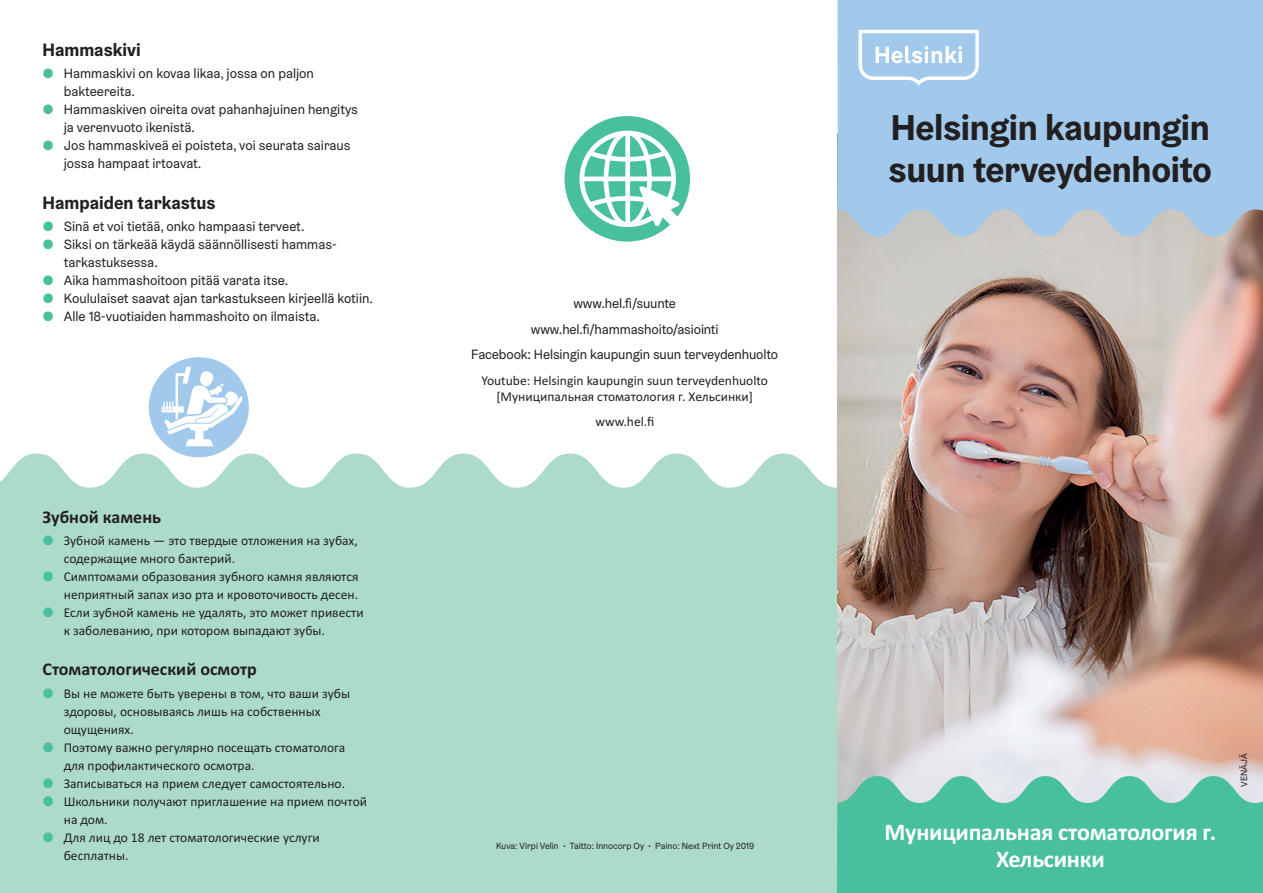
<style>
.page{position:relative;width:1263px;height:893px;background:#fff}
.page>*{position:absolute;margin:0;border:0;box-sizing:border-box;transform-origin:0 0}
.t1{font:700 36px/42px "Helsinki Grotesk";letter-spacing:-.01em;color:#231f20}
.t2{font:700 24px/27px "Calibri";letter-spacing:-.01em;color:#fff;text-align:center}
.t3{font:700 18px "Calibri";color:#231f20}
.t4{font:700 18px "Helsinki Grotesk";color:#231f20}
.t5{font:13.5px/18px "Calibri";color:#231f20}
.t6{font:13.5px/18px "Helsinki Grotesk";color:#231f20}
.t7{font:9px "Helsinki Grotesk";color:#231f20}
.s1{color:#48bf9d}
.s2{font-family:"Helsinki Grotesk";color:#48bf9d}
</style>
<div class="page">
<div style="left:0;top:453px;width:838px;height:440px;background:#acdbca"></div>
<div style="left:149px;top:357px;width:100px;height:100px;background:#a0c9eb;border-radius:50%"></div>
<svg style="left:161px;top:367px;width:82px;height:79px"></svg>
<img style="left:838px;top:236px;width:425px;height:540px">
<div style="left:837px;top:0;width:426px;height:236px;background:#a0c9eb"></div>
<svg style="left:836px;top:776px;width:427px;height:117px;background:#5ac3a5"></svg>
<svg style="left:858px;top:30px;width:121px;height:56px"></svg>
<div style="left:564px;top:116px;width:126px;height:126px;background:#48bf9d;border-radius:50%"></div>
<svg style="left:579px;top:131px;width:104px;height:99px"></svg>
<h3 class="t4" style="left:43px;top:38px;width:100px">Hammaskivi</h3>
<p class="t6" style="left:64px;top:64px;width:252px;text-indent:-21px"><span class="s1">●</span> Hammaskivi on kovaa likaa, jossa on paljon bakteereita.</p>
<p class="t6" style="left:64px;top:100px;width:296px;text-indent:-21px"><span class="s1">●</span> Hammaskiven oireita ovat pahanhajuinen hengitys ja verenvuoto ikenistä.</p>
<p class="t6" style="left:64px;top:136px;width:288px;text-indent:-21px"><span class="s1">●</span> Jos hammaskiveä ei poisteta, voi seurata sairaus jossa hampaat irtoavat.</p>
<h3 class="t4" style="left:43px;top:191px;width:174px">Hampaiden tarkastus</h3>
<p class="t6" style="left:43px;top:217px;width:263px"><span class="s1">●</span> Sinä et voi tietää, onko hampaasi terveet.</p>
<p class="t6" style="left:64px;top:235px;width:274px;text-indent:-21px"><span class="s1">●</span> Siksi on tärkeää käydä säännöllisesti hammas&shy;tarkastuksessa.</p>
<p class="t6" style="left:43px;top:271px;width:247px"><span class="s1">●</span> Aika hammashoitoon pitää varata itse.</p>
<p class="t6" style="left:43px;top:289px;width:332px"><span class="s1">●</span> Koululaiset saavat ajan tarkastukseen kirjeellä kotiin.</p>
<p class="t6" style="left:43px;top:307px;width:279px"><span class="s1">●</span> Alle 18-vuotiaiden hammashoito on ilmaista.</p>
<h3 class="t3" style="left:43px;top:504px;width:120px">Зубной камень</h3>
<p class="t5" style="left:64px;top:531px;width:296px;text-indent:-21px"><span class="s2">●</span> Зубной камень — это твердые отложения на зубах, содержащие много бактерий.</p>
<p class="t5" style="left:43px;top:567px;width:317px;text-align:right"><span class="s2">●</span> Симптомами образования зубного камня являются неприятный запах изо рта и кровоточивость десен.</p>
<p class="t5" style="left:64px;top:603px;width:301px;text-indent:-21px"><span class="s2">●</span> Если зубной камень не удалять, это может привести к заболеванию, при котором выпадают зубы.</p>
<h3 class="t3" style="left:43px;top:657px;width:216px">Стоматологический осмотр</h3>
<p class="t5" style="left:64px;top:684px;width:288px;text-indent:-21px"><span class="s2">●</span> Вы не можете быть уверены в том, что ваши зубы здоровы, основываясь лишь на собственных ощущениях.</p>
<p class="t5" style="left:64px;top:738px;width:283px;text-indent:-21px"><span class="s2">●</span> Поэтому важно регулярно посещать стоматолога для профилактического осмотра.</p>
<p class="t5" style="left:43px;top:774px;width:304px"><span class="s2">●</span> Записываться на прием следует самостоятельно.</p>
<p class="t5" style="left:64px;top:792px;width:305px;text-indent:-21px"><span class="s2">●</span> Школьники получают приглашение на прием почтой на дом.</p>
<p class="t5" style="left:64px;top:828px;width:257px;text-indent:-21px"><span class="s2">●</span> Для лиц до 18 лет стоматологические услуги бесплатны.</p>
<p class="t6" style="left:531px;top:289px;width:189px;line-height:26.5px;text-align:center">www.hel.fi/suunte www.hel.fi/hammashoito/asiointi</p>
<p class="t6" style="left:471px;top:345px;width:308px">Facebook: Helsingin kaupungin suun terveydenhuolto</p>
<p class="t5" style="left:481px;top:371px;width:288px;line-height:16.5px;text-align:center">Youtube: Helsingin kaupungin suun terveydenhuolto [Муниципальная стоматология г. Хельсинки]</p>
<p class="t5" style="left:595px;top:412px;width:60px">www.hel.fi</p>
<p class="t7" style="left:496px;top:841px;width:260px">Kuva: Virpi Velin • Taitto: Innocorp Oy • Paino: Next Print Oy 2019</p>
<h1 class="t1" style="left:889px;top:106px;width:325px">Helsingin kaupungin suun terveydenhoito</h1>
<h2 class="t2" style="left:884px;top:818px;width:333px">Муниципальная стоматология г.<br>Хельсинки</h2>
<p class="t7" style="left:1238px;top:787px;width:35px;rotate:-90deg">VENÄJÄ</p>
</div>
